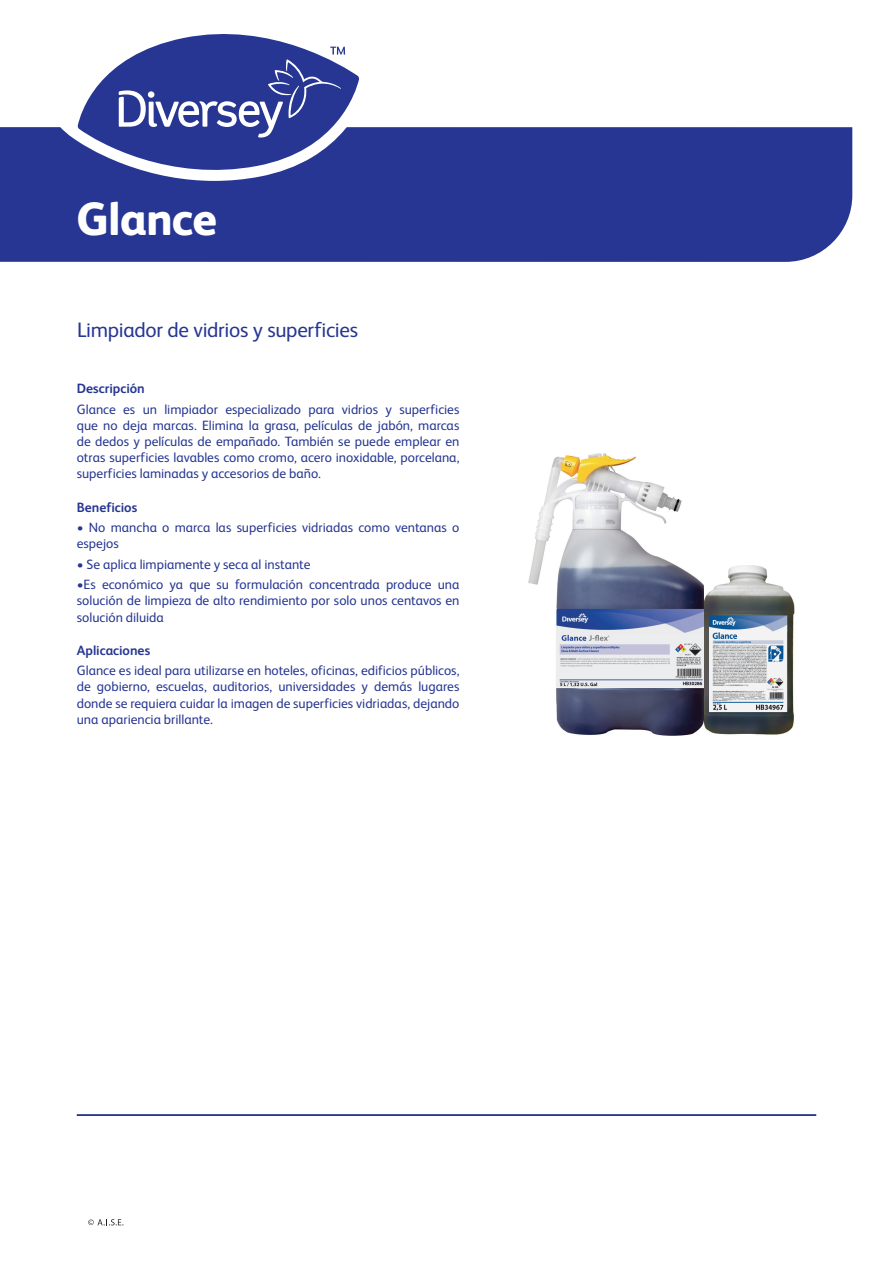
<style>
.page{position:relative;width:893px;height:1263px;background:#fff}
.page>*{position:absolute;margin:0;border:0;box-sizing:border-box;transform-origin:0 0}
.t1{font:800 46.5px "FS Albert Pro";letter-spacing:-.015em;color:#fff}
.Product_Description{font:21px "FS Albert Pro";letter-spacing:-.015em;color:#263692}
.Maintext{font:13.5px/16.2px "FS Albert Pro";color:#263692;text-align:justify}
.Subheads{font:700 13.5px "FS Albert Pro";color:#263692}
</style>
<div class="page">
<div style="left:0;top:127px;width:852px;height:135px;background:#263692"></div>
<hr style="left:77px;top:1114px;width:739px;height:2px;background:#263692">
<svg style="left:88px;top:1219px;width:35px;height:6px"></svg>
<img style="left:529px;top:453px;width:175px;height:283px">
<img style="left:704px;top:565px;width:91px;height:170px">
<svg style="left:58px;top:78px;width:316px;height:103px"></svg>
<svg style="left:78px;top:34px;width:281px;height:148px;fill:#263692"></svg>
<svg style="left:119px;top:47px;width:226px;height:91px"></svg>
<p class="t1" style="left:77px;top:183px;width:142px">Glance</p>
<p class="Product_Description" style="left:77px;top:315px;width:283px">Limpiador de vidrios y superficies</p>
<p class="Subheads" style="left:77px;top:379px;width:70px">Descripción</p>
<p class="Maintext" style="left:77px;top:400px;width:384px">Glance es un limpiador especializado para vidrios y superficies que no deja marcas. Elimina la grasa, películas de jabón, marcas de dedos y películas de empañado. También se puede emplear en otras superficies lavables como cromo, acero inoxidable, porcelana, superficies laminadas y accesorios de baño.</p>
<p class="Subheads" style="left:77px;top:497px;width:62px">Beneficios</p>
<p class="Maintext" style="left:77px;top:518px;width:384px">• No mancha o marca las superficies vidriadas como ventanas o espejos</p>
<p class="Maintext" style="left:77px;top:555px;width:235px">• Se aplica limpiamente y seca al instante</p>
<p class="Maintext" style="left:77px;top:575px;width:384px">•Es económico ya que su formulación concentrada produce una solución de limpieza de alto rendimiento por solo unos centavos en solución diluida</p>
<p class="Subheads" style="left:77px;top:641px;width:75px">Aplicaciones</p>
<p class="Maintext" style="left:77px;top:661px;width:384px">Glance es ideal para utilizarse en hoteles, oficinas, edificios públicos, de gobierno, escuelas, auditorios, universidades y demás lugares donde se requiera cuidar la imagen de superficies vidriadas, dejando una apariencia brillante.</p>
</div>
